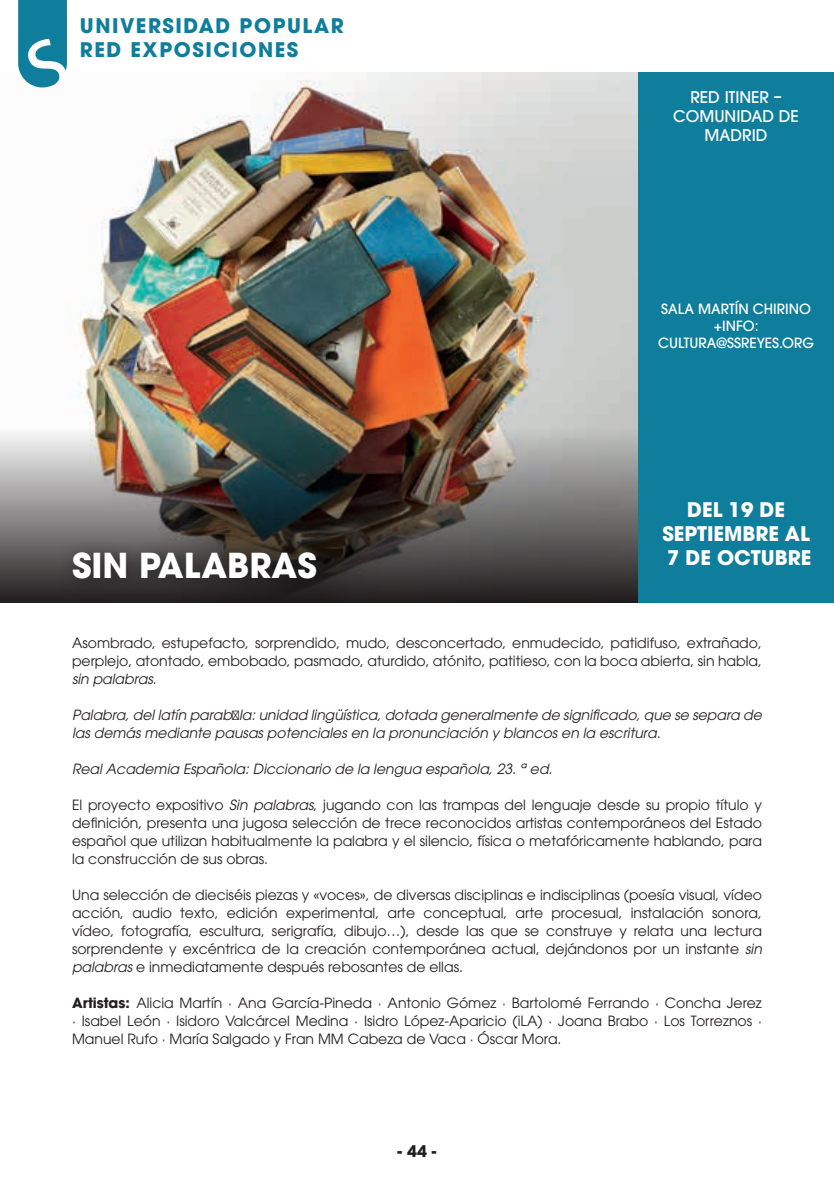
<style>
.page{position:relative;width:834px;height:1191px;background:#fff}
.page>*{position:absolute;margin:0;border:0;box-sizing:border-box;transform-origin:0 0}
.t1{font:700 34.2px "ITC Avant Garde Std";color:#fff}
.t2{font:700 20px/24px "ITC Avant Garde Std";letter-spacing:.075em;color:#0f7e9c}
.t3{font:700 20px/24px "ITC Avant Garde Std";color:#fff;text-align:center}
.t4{font:500 16px/19.2px "ITC Avant Garde Std";color:#fff;text-align:center}
.t5{font:700 16px "ITC Avant Garde Std";color:#231f20}
.t6{font:14px/18px "ITC Avant Garde Std";color:#231f20;text-align:justify}
.t7{font:italic 14px/18px "ITC Avant Garde Std";color:#231f20}
.t8{font:500 14px/16.8px "ITC Avant Garde Std";color:#fff;text-align:center}
.s1{font-style:italic}
.s2{font-weight:700}
</style>
<div class="page">
<img style="left:74px;top:72px;width:564px;height:356px">
<img style="left:0;top:428px;width:638px;height:174px">
<div style="left:638px;top:72px;width:195px;height:530px;background:#0f7e9c"></div>
<svg style="left:18px;top:0;width:49px;height:88px"></svg>
<svg style="left:59px;top:538px;width:279px;height:62px;background:#373332"></svg>
<h2 class="t2" style="left:80px;top:14px;width:265px">UNIVERSIDAD POPULAR<br>RED EXPOSICIONES</h2>
<h1 class="t1" style="left:72px;top:542px;width:246px">SIN PALABRAS</h1>
<p class="t4" style="left:673px;top:87px;width:127px">RED ITINER –<br>COMUNIDAD DE<br>MADRID</p>
<p class="t8" style="left:658px;top:301px;width:157px">SALA MARTÍN CHIRINO +INFO:<br>CULTURA@SSREYES.ORG</p>
<h2 class="t3" style="left:662px;top:497px;width:150px">DEL 19 DE<br>SEPTIEMBRE AL<br>7 DE OCTUBRE</h2>
<p class="t6" style="left:72px;top:634px;width:691px">Asombrado, estupefacto, sorprendido, mudo, desconcertado, enmudecido, patidifuso, extrañado, perplejo, atontado, embobado, pasmado, aturdido, atónito, patitieso, con la boca abierta, sin habla, <span class="s1">sin palabras</span>.</p>
<p class="t7" style="left:72px;top:706px;width:691px">Palabra, del latín parabŏla: unidad lingüística, dotada generalmente de significado, que se separa de las demás mediante pausas potenciales en la pronunciación y blancos en la escritura.</p>
<p class="t7" style="left:72px;top:760px;width:482px">Real Academia Española: Diccionario de la lengua española, 23. ª ed.</p>
<p class="t6" style="left:72px;top:796px;width:691px">El proyecto expositivo <span class="s1">Sin palabras</span>, jugando con las trampas del lenguaje desde su propio título y definición, presenta una jugosa selección de trece reconocidos artistas contemporáneos del Estado español que utilizan habitualmente la palabra y el silencio, física o metafóricamente hablando, para la construcción de sus obras.</p>
<p class="t6" style="left:72px;top:886px;width:691px">Una selección de dieciséis piezas y «voces», de diversas disciplinas e indisciplinas (poesía visual, vídeo acción, audio texto, edición experimental, arte conceptual, arte procesual, instalación sonora, vídeo, fotografía, escultura, serigrafía, dibujo…), desde las que se construye y relata una lectura sorprendente y excéntrica de la creación contemporánea actual, dejándonos por un instante <span class="s1">sin palabras</span> e inmediatamente después rebosantes de ellas.</p>
<p class="t6" style="left:72px;top:994px;width:691px"><span class="s2">Artistas:</span> Alicia Martín · Ana García-Pineda · Antonio Gómez · Bartolomé Ferrando · Concha Jerez · Isabel León · Isidoro Valcárcel Medina · Isidro López-Aparicio (iLA) · Joana Brabo · Los Torreznos · Manuel Rufo · María Salgado y Fran MM Cabeza de Vaca · Óscar Mora.</p>
<p class="t5" style="left:397px;top:1140px;width:40px">- 44 -</p>
</div>
